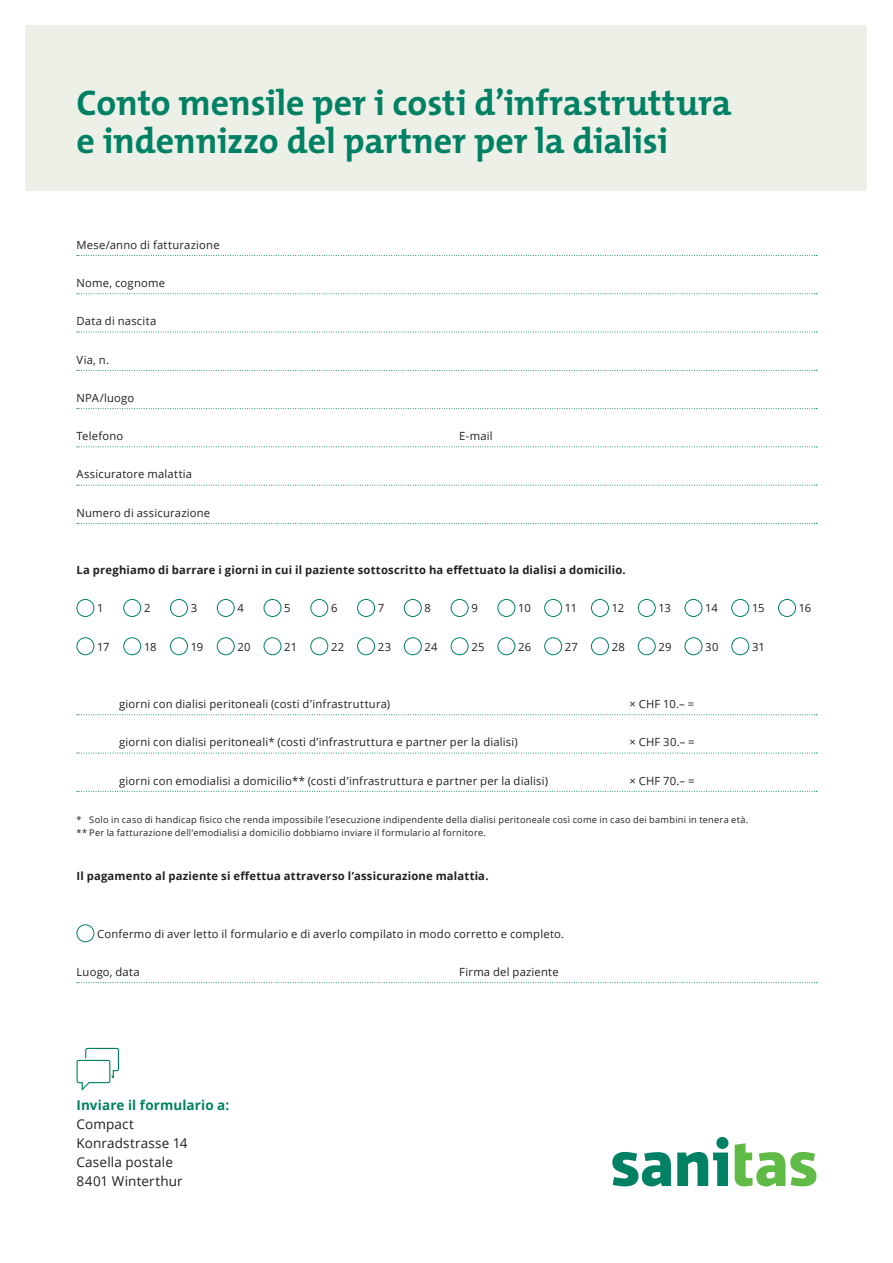
<style>
.page{position:relative;width:893px;height:1263px;background:#fff}
.page>*{position:absolute;margin:0;border:0;box-sizing:border-box;transform-origin:0 0}
.t1{font:36px/38.2px "The Mix Bold Plain";letter-spacing:-.005em;color:#008164}
.t2{font:13.5px/19.2px "Open Sans";letter-spacing:.01em;color:#231f20}
.t3{font:700 13.5px "Open Sans";letter-spacing:.01em;color:#008164}
.t4{font:11.25px "Open Sans";letter-spacing:.02em;color:#231f20}
.t5{font:700 11.25px "Open Sans";letter-spacing:.015em;color:#231f20}
.t6{font:9.15px/12.8px "Open Sans";letter-spacing:.03em;color:#231f20}
</style>
<div class="page">
<div style="left:716px;top:1137px;width:12px;height:12px;background:#008164;border-radius:50%"></div>
<svg style="left:612px;top:1152px;width:59px;height:34px"></svg>
<svg style="left:677px;top:1152px;width:51px;height:34px"></svg>
<svg style="left:735px;top:1143px;width:81px;height:43px"></svg>
<div style="left:26px;top:26px;width:841px;height:165px;background:#edf0e7"></div>
<svg style="left:77px;top:255px;width:740px;height:1px"></svg>
<svg style="left:77px;top:293px;width:740px;height:1px"></svg>
<svg style="left:77px;top:332px;width:740px;height:1px"></svg>
<svg style="left:77px;top:370px;width:740px;height:1px"></svg>
<svg style="left:77px;top:408px;width:740px;height:1px"></svg>
<svg style="left:77px;top:446px;width:740px;height:1px"></svg>
<svg style="left:77px;top:485px;width:740px;height:1px"></svg>
<svg style="left:77px;top:523px;width:740px;height:1px"></svg>
<svg style="left:77px;top:714px;width:740px;height:1px"></svg>
<svg style="left:77px;top:753px;width:740px;height:1px"></svg>
<svg style="left:77px;top:791px;width:740px;height:1px"></svg>
<svg style="left:77px;top:982px;width:740px;height:1px"></svg>
<div style="left:77px;top:599px;width:17px;height:18px;border:1px solid #008164;border-radius:50%"></div>
<div style="left:123px;top:599px;width:18px;height:18px;border:1px solid #008164;border-radius:50%"></div>
<div style="left:170px;top:599px;width:18px;height:18px;border:1px solid #008164;border-radius:50%"></div>
<div style="left:217px;top:599px;width:18px;height:18px;border:1px solid #008164;border-radius:50%"></div>
<div style="left:264px;top:599px;width:17px;height:18px;border:1px solid #008164;border-radius:50%"></div>
<div style="left:310px;top:599px;width:18px;height:18px;border:1px solid #008164;border-radius:50%"></div>
<div style="left:357px;top:599px;width:18px;height:18px;border:1px solid #008164;border-radius:50%"></div>
<div style="left:404px;top:599px;width:18px;height:18px;border:1px solid #008164;border-radius:50%"></div>
<div style="left:451px;top:599px;width:17px;height:18px;border:1px solid #008164;border-radius:50%"></div>
<div style="left:497px;top:599px;width:18px;height:18px;border:1px solid #008164;border-radius:50%"></div>
<div style="left:544px;top:599px;width:18px;height:18px;border:1px solid #008164;border-radius:50%"></div>
<div style="left:591px;top:599px;width:18px;height:18px;border:1px solid #008164;border-radius:50%"></div>
<div style="left:638px;top:599px;width:18px;height:18px;border:1px solid #008164;border-radius:50%"></div>
<div style="left:685px;top:599px;width:17px;height:18px;border:1px solid #008164;border-radius:50%"></div>
<div style="left:731px;top:599px;width:18px;height:18px;border:1px solid #008164;border-radius:50%"></div>
<div style="left:778px;top:599px;width:18px;height:18px;border:1px solid #008164;border-radius:50%"></div>
<div style="left:77px;top:637px;width:17px;height:18px;border:1px solid #008164;border-radius:50%"></div>
<div style="left:123px;top:637px;width:18px;height:18px;border:1px solid #008164;border-radius:50%"></div>
<div style="left:170px;top:637px;width:18px;height:18px;border:1px solid #008164;border-radius:50%"></div>
<div style="left:217px;top:637px;width:18px;height:18px;border:1px solid #008164;border-radius:50%"></div>
<div style="left:264px;top:637px;width:17px;height:18px;border:1px solid #008164;border-radius:50%"></div>
<div style="left:310px;top:637px;width:18px;height:18px;border:1px solid #008164;border-radius:50%"></div>
<div style="left:357px;top:637px;width:18px;height:18px;border:1px solid #008164;border-radius:50%"></div>
<div style="left:404px;top:637px;width:18px;height:18px;border:1px solid #008164;border-radius:50%"></div>
<div style="left:451px;top:637px;width:17px;height:18px;border:1px solid #008164;border-radius:50%"></div>
<div style="left:497px;top:637px;width:18px;height:18px;border:1px solid #008164;border-radius:50%"></div>
<div style="left:544px;top:637px;width:18px;height:18px;border:1px solid #008164;border-radius:50%"></div>
<div style="left:591px;top:637px;width:18px;height:18px;border:1px solid #008164;border-radius:50%"></div>
<div style="left:638px;top:637px;width:18px;height:18px;border:1px solid #008164;border-radius:50%"></div>
<div style="left:685px;top:637px;width:17px;height:18px;border:1px solid #008164;border-radius:50%"></div>
<div style="left:731px;top:637px;width:18px;height:18px;border:1px solid #008164;border-radius:50%"></div>
<div style="left:77px;top:924px;width:17px;height:18px;border:1px solid #008164;border-radius:50%"></div>
<svg style="left:76px;top:1047px;width:44px;height:44px"></svg>
<h1 class="t1" style="left:77px;top:83px;width:657px">Conto mensile per i costi d’infrastruttura e indennizzo del partner per la dialisi</h1>
<p class="t4" style="left:77px;top:237px;width:145px">Mese/anno di fatturazione</p>
<p class="t4" style="left:77px;top:275px;width:90px">Nome, cognome</p>
<p class="t4" style="left:77px;top:313px;width:81px">Data di nascita</p>
<p class="t4" style="left:77px;top:352px;width:34px">Via, n.</p>
<p class="t4" style="left:77px;top:390px;width:59px">NPA/luogo</p>
<p class="t4" style="left:77px;top:428px;width:48px">Telefono</p>
<p class="t4" style="left:459px;top:428px;width:35px">E-mail</p>
<p class="t4" style="left:77px;top:467px;width:117px">Assicuratore malattia</p>
<p class="t4" style="left:77px;top:505px;width:135px">Numero di assicurazione</p>
<p class="t5" style="left:77px;top:562px;width:551px">La preghiamo di barrare i giorni in cui il paziente sottoscritto ha effettuato la dialisi a domicilio.</p>
<p class="t4" style="left:97px;top:600px;width:8px">1</p>
<p class="t4" style="left:144px;top:600px;width:8px">2</p>
<p class="t4" style="left:191px;top:600px;width:8px">3</p>
<p class="t4" style="left:238px;top:600px;width:8px">4</p>
<p class="t4" style="left:284px;top:600px;width:8px">5</p>
<p class="t4" style="left:331px;top:600px;width:8px">6</p>
<p class="t4" style="left:378px;top:600px;width:8px">7</p>
<p class="t4" style="left:425px;top:600px;width:8px">8</p>
<p class="t4" style="left:471px;top:600px;width:8px">9</p>
<p class="t4" style="left:518px;top:600px;width:14px">10</p>
<p class="t4" style="left:565px;top:600px;width:14px">11</p>
<p class="t4" style="left:612px;top:600px;width:14px">12</p>
<p class="t4" style="left:658px;top:600px;width:14px">13</p>
<p class="t4" style="left:705px;top:600px;width:14px">14</p>
<p class="t4" style="left:752px;top:600px;width:14px">15</p>
<p class="t4" style="left:799px;top:600px;width:14px">16</p>
<p class="t4" style="left:97px;top:639px;width:14px">17</p>
<p class="t4" style="left:144px;top:639px;width:14px">18</p>
<p class="t4" style="left:191px;top:639px;width:14px">19</p>
<p class="t4" style="left:238px;top:639px;width:15px">20</p>
<p class="t4" style="left:284px;top:639px;width:14px">21</p>
<p class="t4" style="left:331px;top:639px;width:15px">22</p>
<p class="t4" style="left:378px;top:639px;width:15px">23</p>
<p class="t4" style="left:425px;top:639px;width:15px">24</p>
<p class="t4" style="left:471px;top:639px;width:15px">25</p>
<p class="t4" style="left:518px;top:639px;width:14px">26</p>
<p class="t4" style="left:565px;top:639px;width:14px">27</p>
<p class="t4" style="left:612px;top:639px;width:15px">28</p>
<p class="t4" style="left:658px;top:639px;width:15px">29</p>
<p class="t4" style="left:705px;top:639px;width:15px">30</p>
<p class="t4" style="left:752px;top:639px;width:14px">31</p>
<p class="t4" style="left:119px;top:696px;width:273px">giorni con dialisi peritoneali (costi d’infrastruttura)</p>
<p class="t4" style="left:629px;top:696px;width:66px">× CHF 10.– =</p>
<p class="t4" style="left:119px;top:734px;width:400px">giorni con dialisi peritoneali* (costi d’infrastruttura e partner per la dialisi)</p>
<p class="t4" style="left:629px;top:734px;width:67px">× CHF 30.– =</p>
<p class="t4" style="left:119px;top:773px;width:431px">giorni con emodialisi a domicilio** (costi d’infrastruttura e partner per la dialisi)</p>
<p class="t4" style="left:629px;top:773px;width:67px">× CHF 70.– =</p>
<p class="t6" style="left:77px;top:813px;width:673px">* Solo in caso di handicap fisico che renda impossibile l’esecuzione indipendente della dialisi peritoneale così come in caso dei bambini in tenera età. ** Per la fatturazione dell’emodialisi a domicilio dobbiamo inviare il formulario al fornitore.</p>
<p class="t5" style="left:77px;top:868px;width:414px">Il pagamento al paziente si effettua attraverso l’assicurazione malattia.</p>
<p class="t4" style="left:97px;top:926px;width:468px">Confermo di aver letto il formulario e di averlo compilato in modo corretto e completo.</p>
<p class="t4" style="left:77px;top:964px;width:65px">Luogo, data</p>
<p class="t4" style="left:459px;top:964px;width:101px">Firma del paziente</p>
<p class="t3" style="left:77px;top:1095px;width:154px">Inviare il formulario a:</p>
<p class="t2" style="left:77px;top:1114px;width:113px">Compact<br>Konradstrasse 14<br>Casella postale<br>8401 Winterthur</p>
</div>
